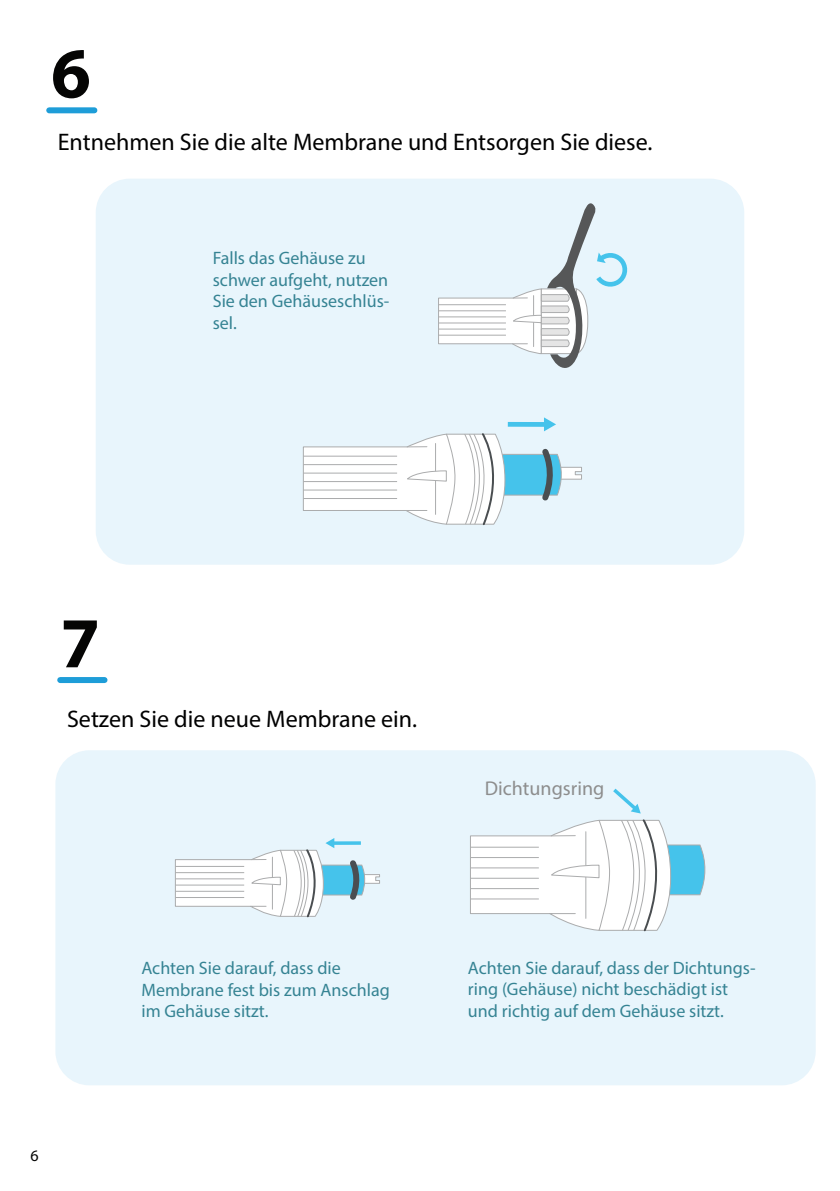
<style>
.page{position:relative;width:840px;height:1191px;background:#fff}
.page>*{position:absolute;margin:0;border:0;box-sizing:border-box;transform-origin:0 0}
.t1{font:700 72px "Myriad Pro";color:#050504}
.t2{font:24px "Myriad Pro";color:#000001}
.t3{font:20px "Myriad Pro";color:#8d8d8d}
.t4{font:18px/21.6px "Myriad Pro";color:#358393}
.t5{font:16px "Myriad Pro";color:#050504}
</style>
<div class="page">
<div style="left:96px;top:179px;width:647px;height:386px;background:#e8f5fc;border-radius:34px"></div>
<svg style="left:302px;top:417px;width:280px;height:109px"></svg>
<div style="left:49px;top:107px;width:45px;height:6px;background:#1e9dd8"></div>
<div style="left:60px;top:677px;width:44px;height:6px;background:#1e9dd8"></div>
<div style="left:55px;top:750px;width:760px;height:335px;background:#e8f5fc;border-radius:34px"></div>
<svg style="left:175px;top:838px;width:205px;height:80px"></svg>
<svg style="left:470px;top:788px;width:236px;height:144px"></svg>
<svg style="left:438px;top:203px;width:190px;height:165px"></svg>
<h1 class="t1" style="left:51px;top:26px;width:41px">6</h1>
<h2 class="t2" style="left:58px;top:127px;width:596px">Entnehmen Sie die alte Membrane und Entsorgen Sie diese.</h2>
<p class="t4" style="left:213px;top:247px;width:178px">Falls das Gehäuse zu schwer aufgeht, nutzen<br>Sie den Gehäuseschlüs&shy;sel.</p>
<h1 class="t1" style="left:60px;top:596px;width:41px">7</h1>
<h2 class="t2" style="left:67px;top:704px;width:351px">Setzen Sie die neue Membrane ein.</h2>
<p class="t3" style="left:484px;top:776px;width:121px">Dichtungsring</p>
<p class="t5" style="left:31px;top:1146px;width:10px">6</p>
<p class="t4" style="left:141px;top:956px;width:250px">Achten Sie darauf, dass die<br>Membrane fest bis zum Anschlag im Gehäuse sitzt.</p>
<p class="t4" style="left:467px;top:956px;width:289px">Achten Sie darauf, dass der Dichtungs&shy;ring (Gehäuse) nicht beschädigt ist und richtig auf dem Gehäuse sitzt.</p>
</div>
